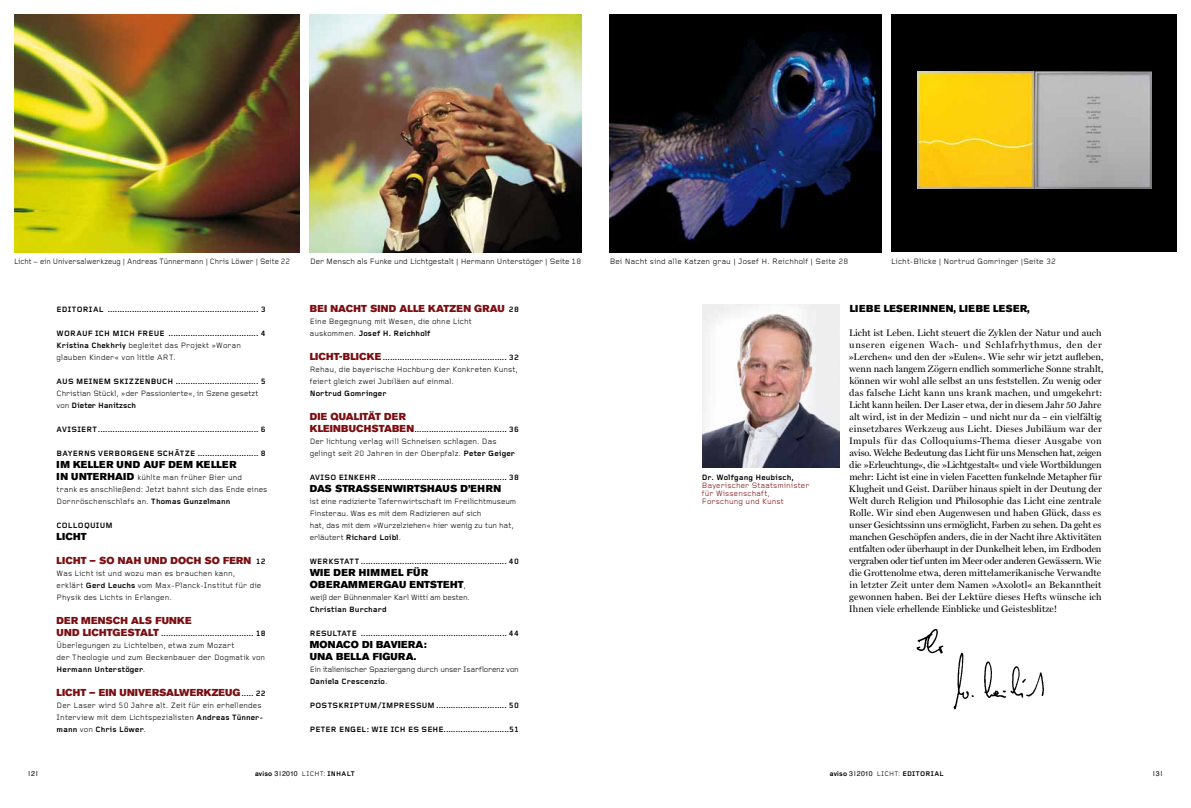
<style>
.page{position:relative;width:1191px;height:808px;background:#fff}
.page>*{position:absolute;margin:0;border:0;box-sizing:border-box;transform-origin:0 0}
.t1{font:10px "Akzidenz Grotesk BE Super";letter-spacing:.015em;color:#7c0e11}
.t2{font:10px/12px "Akzidenz Grotesk BE Super";letter-spacing:.025em;color:#000}
.t3{font:10px "Akzidenz Grotesk BE Super";letter-spacing:.065em;color:#000}
.t4{font:10px "Akzidenz Grotesk BE Super";color:#000}
.t5{font:9.5px/12px "Miller Display Roman";letter-spacing:.005em;color:#000}
.t6{font:8px/12px "Foundry Gridnik";letter-spacing:.005em;color:#000}
.t7{font:700 8px/12px "Foundry Gridnik";letter-spacing:.02em;color:#000}
.t8{font:8px/12px "Foundry Gridnik";letter-spacing:-.025em;color:#000}
.t9{font:8px "Foundry Gridnik";letter-spacing:.005em;color:#000;scale:.95 1}
.t10{font:8px/8px "Foundry Gridnik";letter-spacing:.015em;color:#7c0e11}
.t11{font:8px "Foundry Gridnik";letter-spacing:-.02em;color:#000}
.t12{font:7px "Helvetica";color:#000}
.t13{font:700 7px "Foundry Gridnik";letter-spacing:.015em;color:#000}
.s1{font-weight:400}
.s2{font-weight:700}
.s3{font-family:"Akzidenz Grotesk BE Super";font-size:10px}
.s4{font-family:"Foundry Gridnik";font-weight:700;font-size:8px;color:#000}
.s5{font-family:"Akzidenz Grotesk BE Super";font-size:10px;color:#7c0e11}
.s6{font-family:"Foundry Gridnik";font-size:8px}
.s7{font-family:"Akzidenz Grotesk BE";font-weight:500}
.s8{font-family:"Foundry Gridnik"}
</style>
<div class="page">
<img style="left:953px;top:652px;width:91px;height:58px">
<img style="left:916px;top:629px;width:28px;height:25px">
<img style="left:702px;top:305px;width:137px;height:163px">
<img style="left:609px;top:14px;width:272px;height:238px">
<div style="left:891px;top:14px;width:285px;height:238px;background:#000"></div>
<img style="left:310px;top:14px;width:271px;height:238px">
<img style="left:14px;top:14px;width:286px;height:238px">
<img style="left:917px;top:71px;width:234px;height:117px">
<p class="t9" style="left:14px;top:257px;width:292px">Licht – ein Universalwerkzeug | Andreas Tünnermann | Chris Löwer | Seite 22</p>
<p class="t6" style="left:310px;top:256px;width:272px">Der Mensch als Funke und Lichtgestalt | Hermann Unterstöger | Seite 18</p>
<p class="t6" style="left:609px;top:256px;width:240px">Bei Nacht sind alle Katzen grau | Josef H. Reichholf | Seite 28</p>
<p class="t6" style="left:891px;top:256px;width:166px">Licht-Blicke | Nortrud Gomringer |Seite 32</p>
<p class="t7" style="left:57px;top:304px;width:211px">editorial .............................................................. 3</p>
<p class="t7" style="left:57px;top:328px;width:211px">Worauf ich mich freue ..................................... 4<br>Kristina Chekhriy <span class="s1">begleitet das Projekt »Woran glauben Kinder« von little ART.</span></p>
<p class="t7" style="left:57px;top:376px;width:211px">Aus meinem Skizzenbuch .................................. 5</p>
<p class="t6" style="left:57px;top:388px;width:203px">Christian Stückl, »der Passionierte«, in Szene gesetzt von <span class="s2">Dieter H anitzsch</span></p>
<p class="t7" style="left:57px;top:424px;width:211px">avisiert.................................................................. 6</p>
<p class="t7" style="left:57px;top:448px;width:211px">Bayerns verborgene Schätze ......................... 8</p>
<p class="t3" style="left:57px;top:459px;width:181px">IM KELLER UND AUF DEM KELLER</p>
<p class="t6" style="left:57px;top:472px;width:212px"><span class="s3">IN UNTERHAID</span> kühlte man früher Bier und<br>trank es anschließend: Jetzt bahnt sich das Ende eines<br>Dornröschenschlafs an. <span class="s2">Thomas Gunzelmann</span></p>
<p class="t7" style="left:57px;top:520px;width:58px">Colloquium</p>
<p class="t2" style="left:57px;top:531px;width:31px">LICHT</p>
<p class="t1" style="left:57px;top:555px;width:211px">LICHT – SO NAH UND DOCH SO FERN <span class="s4">12</span></p>
<p class="t6" style="left:57px;top:568px;width:206px">Was Licht ist und wozu man es brauchen kann, erklärt <span class="s2">Gerd Leuchs</span> vom Max-Planck-Institut für die<br>Physik des Lichts in Erlangen.</p>
<p class="t1" style="left:57px;top:615px;width:136px">DER MENSCH ALS FUNKE</p>
<p class="t6" style="left:57px;top:628px;width:211px"><span class="s5">UND LICHTGESTALT</span> <span class="s2">...................................... 18<br></span>Überlegungen zu Lichtelben, etwa zum Mozart<br>der Theologie und zum Beckenbauer der Dogmatik von <span class="s2">H ermann U nterstöger</span>.</p>
<p class="t1" style="left:57px;top:687px;width:210px">LICHT – EIN UNIVERSALWERKZEUG<span class="s4">..... 22</span></p>
<p class="t6" style="left:57px;top:700px;width:208px">Der Laser wird 50 Jahre alt. Zeit für ein erhellendes<br>Interview mit dem Lichtspezialisten <span class="s2">Andreas Tünner&shy;mann</span> von <span class="s2">Chris Löwer</span>.</p>
<p class="t1" style="left:310px;top:303px;width:211px">BEI NACHT SIND ALLE KATZEN GRAU <span class="s4">28</span></p>
<p class="t6" style="left:310px;top:316px;width:164px">Eine Begegnung mit Wesen, die ohne Licht auskommen. <span class="s2">Josef H . Reichholf</span></p>
<p class="t6" style="left:310px;top:352px;width:210px;text-align:justify"><span class="s5">LICHT-BLICKE</span> <span class="s2">................................................... 32<br></span>Rehau, die bayerische Hochburg der Konkreten Kunst, feiert gleich zwei Jubiläen auf einmal.</p>
<p class="t7" style="left:310px;top:388px;width:78px">N ortrud Gomringer</p>
<p class="t1" style="left:310px;top:411px;width:97px">DI E QUALITÄT DER</p>
<p class="t6" style="left:310px;top:424px;width:211px"><span class="s5">KLEINBUCHSTABEN</span><span class="s2">...................................... 36<br></span>Der lichtung verlag will Schneisen schlagen. Das gelingt seit 20 Jahren in der Oberpfalz. <span class="s2">Peter Geiger</span></p>
<p class="t7" style="left:310px;top:472px;width:211px">Aviso Einkehr ..................................................... 38</p>
<p class="t4" style="left:310px;top:483px;width:193px">DAS STRASS ENWIRTSHAUS D’EHRN</p>
<p class="t6" style="left:310px;top:496px;width:208px">ist eine radizierte Tafernwirtschaft im Freilichtmuseum Finsterau. Was es mit dem Radizieren auf sich<br>hat, das mit dem »Wurzelziehen« hier wenig zu tun hat, erläutert <span class="s2">Richard Loibl</span>.</p>
<p class="t7" style="left:310px;top:556px;width:210px">Werkstatt ............................................................ 40</p>
<p class="t2" style="left:310px;top:567px;width:158px">WIE DER HIMMEL FÜR<br>OB ERAMMERGAU ENTSTEHT<span class="s6">,</span></p>
<p class="t11" style="left:310px;top:593px;width:162px">weiß der Bühnenmaler Karl Witti am besten.</p>
<p class="t7" style="left:310px;top:604px;width:78px">Christian B urchard</p>
<p class="t7" style="left:310px;top:628px;width:211px">Resultate ............................................................ 44</p>
<p class="t2" style="left:310px;top:639px;width:118px">MONACO DI BAVIERA:<br>UNA BELLA FIGURA.</p>
<p class="t8" style="left:310px;top:664px;width:210px">Ein italienischer Spaziergang durch unser Isarflorenz von<br><span class="s2">Daniela Crescenzio</span>.</p>
<p class="t7" style="left:310px;top:700px;width:210px">Postskriptum/Impressum ............................. 50</p>
<p class="t7" style="left:310px;top:724px;width:210px">Peter E ngel: Wie ich es sehe...........................51</p>
<p class="t7" style="left:702px;top:472px;width:94px">D r. Wolfgang H eubisch,</p>
<p class="t10" style="left:702px;top:482px;width:109px">Bayerischer Staatsminister für Wissenschaft,<br>Forschung und Kunst</p>
<p class="t3" style="left:849px;top:303px;width:182px">LIEBE LESERINNEN, LIEBE LESER,</p>
<p class="t5" style="left:848px;top:327px;width:256px">Licht ist Leben. Licht steuert die Zyklen der Natur und auch unseren eigenen Wach- und Schlafrhythmus, den der »Lerchen« und den der »Eulen«. Wie sehr wir jetzt aufleben, wenn nach langem Zögern endlich sommerliche Sonne strahlt, können wir wohl alle selbst an uns feststellen. Zu wenig oder das falsche Licht kann uns krank machen, und umgekehrt:<br>Licht kann heilen. Der Laser etwa, der in diesem Jahr 50 Jahre alt wird, ist in der Medizin – und nicht nur da – ein vielfältig einsetzbares Werkzeug aus Licht. Dieses Jubiläum war der Impuls für das Colloquiums-Thema dieser Ausgabe von aviso. Welche Bedeutung das Licht für uns Menschen hat, zeigen die »Erleuchtung«, die »Lichtgestalt« und viele Wortbildungen mehr: Licht ist eine in vielen Facetten funkelnde Metapher für Klugheit und Geist. Darüber hinaus spielt in der Deutung der Welt durch Religion und Philosophie das Licht eine zentrale Rolle. Wir sind eben Augenwesen und haben Glück, dass es unser Gesichtssinn uns ermöglicht, Farben zu sehen. Da geht es manchen Geschöpfen anders, die in der Nacht ihre Aktivitäten entfalten oder überhaupt in der Dunkelheit leben, im Erdboden vergraben oder tief unten im Meer oder anderen Gewässern. Wie die Grottenolme etwa, deren mittelamerikanische Verwandte in letzter Zeit unter dem Namen »Axolotl« an Bekanntheit gewonnen haben. Bei der Lektüre dieses Hefts wünsche ich Ihnen viele erhellende Einblicke und Geistesblitze!</p>
<p class="t12" style="left:28px;top:768px;width:11px">| 2|</p>
<p class="t12" style="left:1153px;top:768px;width:11px">| 3|</p>
<p class="t12" style="left:255px;top:768px;width:57px"><span class="s7">aviso</span> 3 | 2010 <span class="s8">Licht</span></p>
<p class="t13" style="left:323px;top:770px;width:33px"><span class="s1">:</span> Inhalt</p>
<p class="t12" style="left:830px;top:768px;width:57px"><span class="s7">aviso</span> 3 | 2010 <span class="s8">Licht</span></p>
<p class="t13" style="left:898px;top:770px;width:47px"><span class="s1">:</span> E ditorial</p>
</div>
